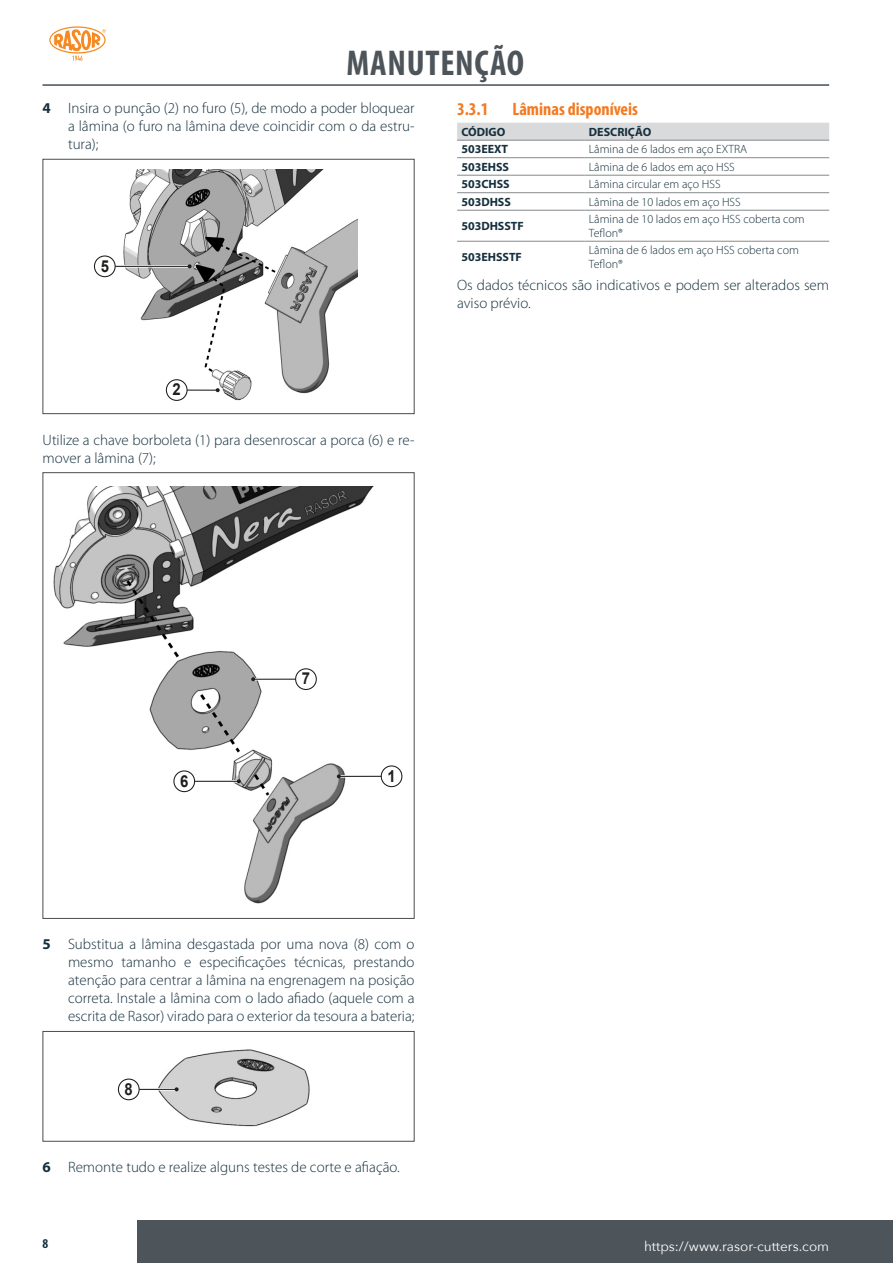
<style>
.page{position:relative;width:893px;height:1263px;background:#fff}
.page>*{position:absolute;margin:0;border:0;box-sizing:border-box;transform-origin:0 0}
.t1{font:700 condensed 36px "Myriad Pro";letter-spacing:.02em;color:#4d545a}
.t2{font:700 condensed 18px "Myriad Pro";color:#f47921}
.t3{font:700 16.5px "Arial";color:#1e1e1c;scale:.9 1}
.Testo{font:300 15px/18px "Myriad Pro";color:#16303d;text-align:justify}
.t4{font:13.5px "Avenir Next";color:#fff}
.t5{font:700 condensed 13.5px "Myriad Pro";color:#16303d}
.cella_corpo_c{font:300 12px/13.5px "Myriad Pro";color:#16303d}
.cella_intestazione_c{font:700 12px "Myriad Pro";color:#16303d}
.s1{font-weight:700}
</style>
<div class="page">
<div style="left:138px;top:1220px;width:755px;height:43px;background:#4d545a"></div>
<hr style="left:43px;top:84px;width:786px;height:2px;background:#425159">
<svg style="left:49px;top:26px;width:57px;height:35px"></svg>
<div style="left:43px;top:159px;width:372px;height:255px;border:1px solid #4b4c4d"></div>
<img style="left:123px;top:169px;width:234px;height:232px">
<hr style="left:177px;top:389px;width:41px;height:2px;background:#1d1e1c">
<svg style="left:216px;top:388px;width:4px;height:4px"></svg>
<div style="left:166px;top:380px;width:21px;height:20px;background:#fff;border-radius:50%"></div>
<div style="left:166px;top:379px;width:22px;height:22px;border:1px solid #1d1e1c;border-radius:50%"></div>
<hr style="left:105px;top:265px;width:85px;height:3px;background:#fff">
<hr style="left:105px;top:266px;width:85px;height:1px;background:#1d1e1c">
<svg style="left:188px;top:264px;width:4px;height:4px"></svg>
<div style="left:94px;top:256px;width:21px;height:21px;background:#fff;border-radius:50%"></div>
<div style="left:94px;top:255px;width:22px;height:22px;border:1px solid #1d1e1c;border-radius:50%"></div>
<img style="left:53px;top:487px;width:350px;height:417px">
<hr style="left:184px;top:780px;width:55px;height:2px;background:#fff">
<hr style="left:184px;top:781px;width:55px;height:1px;background:#1d1e1c">
<svg style="left:237px;top:779px;width:4px;height:4px"></svg>
<div style="left:174px;top:771px;width:21px;height:21px;background:#fff;border-radius:50%"></div>
<div style="left:173px;top:770px;width:22px;height:22px;border:1px solid #1d1e1c;border-radius:50%"></div>
<hr style="left:339px;top:775px;width:53px;height:3px;background:#fff">
<hr style="left:339px;top:776px;width:53px;height:1px;background:#1d1e1c">
<svg style="left:337px;top:774px;width:4px;height:4px"></svg>
<div style="left:381px;top:766px;width:21px;height:21px;background:#fff;border-radius:50%"></div>
<div style="left:381px;top:765px;width:21px;height:22px;border:1px solid #1d1e1c;border-radius:50%"></div>
<hr style="left:253px;top:678px;width:53px;height:2px;background:#fff">
<hr style="left:253px;top:679px;width:53px;height:1px;background:#1d1e1c">
<svg style="left:251px;top:677px;width:4px;height:4px"></svg>
<div style="left:296px;top:669px;width:20px;height:20px;background:#fff;border-radius:50%"></div>
<div style="left:295px;top:668px;width:22px;height:22px;border:1px solid #1d1e1c;border-radius:50%"></div>
<div style="left:43px;top:1031px;width:372px;height:110px;border:1px solid #4b4c4d"></div>
<img style="left:158px;top:1049px;width:152px;height:78px">
<hr style="left:129px;top:1088px;width:48px;height:3px;background:#fff">
<hr style="left:129px;top:1089px;width:48px;height:1px;background:#1d1e1c">
<svg style="left:175px;top:1087px;width:4px;height:4px"></svg>
<div style="left:118px;top:1079px;width:21px;height:21px;background:#fff;border-radius:50%"></div>
<div style="left:118px;top:1078px;width:22px;height:22px;border:1px solid #1d1e1c;border-radius:50%"></div>
<div style="left:457px;top:123px;width:372px;height:17px;background:#d9dadc"></div>
<hr style="left:457px;top:140px;width:128px;height:1px;background:#87898c">
<hr style="left:585px;top:140px;width:244px;height:1px;background:#87898c">
<hr style="left:457px;top:157px;width:128px;height:1px;background:#87898c">
<hr style="left:585px;top:157px;width:244px;height:1px;background:#87898c">
<hr style="left:457px;top:175px;width:128px;height:1px;background:#87898c">
<hr style="left:585px;top:175px;width:244px;height:1px;background:#87898c">
<hr style="left:457px;top:192px;width:128px;height:1px;background:#87898c">
<hr style="left:585px;top:192px;width:244px;height:1px;background:#87898c">
<hr style="left:457px;top:210px;width:128px;height:1px;background:#87898c">
<hr style="left:585px;top:210px;width:244px;height:1px;background:#87898c">
<hr style="left:457px;top:241px;width:128px;height:1px;background:#87898c">
<hr style="left:585px;top:241px;width:244px;height:1px;background:#87898c">
<h1 class="t1" style="left:347px;top:43px;width:179px">MANUTENÇÃO</h1>
<p class="Testo" style="left:68px;top:99px;width:348px;text-indent:-26px"><span class="s1">4</span> Insira o punção (2) no furo (5), de modo a poder bloquear a lâmina (o furo na lâmina deve coincidir com o da estru&shy;tura);</p>
<p class="t2" style="left:457px;top:100px;width:33px">3.3.1</p>
<p class="t2" style="left:512px;top:100px;width:127px">Lâminas disponíveis</p>
<p class="cella_intestazione_c" style="left:461px;top:125px;width:45px">CÓDIGO</p>
<p class="cella_intestazione_c" style="left:589px;top:125px;width:64px">DESCRIÇÃO</p>
<p class="cella_intestazione_c" style="left:461px;top:143px;width:48px">503EEXT</p>
<p class="cella_corpo_c" style="left:589px;top:143px;width:160px">Lâmina de 6 lados em aço EXTRA</p>
<p class="cella_intestazione_c" style="left:461px;top:160px;width:49px">503EHSS</p>
<p class="cella_corpo_c" style="left:589px;top:160px;width:147px">Lâmina de 6 lados em aço HSS</p>
<p class="cella_intestazione_c" style="left:461px;top:178px;width:50px">503CHSS</p>
<p class="cella_corpo_c" style="left:589px;top:178px;width:133px">Lâmina circular em aço HSS</p>
<p class="cella_intestazione_c" style="left:461px;top:195px;width:51px">503DHSS</p>
<p class="cella_corpo_c" style="left:589px;top:195px;width:153px">Lâmina de 10 lados em aço HSS</p>
<p class="cella_intestazione_c" style="left:461px;top:219px;width:64px">503DHSSTF</p>
<p class="cella_corpo_c" style="left:589px;top:213px;width:217px">Lâmina de 10 lados em aço HSS coberta com<br>Teflon®</p>
<p class="cella_intestazione_c" style="left:461px;top:250px;width:62px">503EHSSTF</p>
<p class="cella_corpo_c" style="left:589px;top:244px;width:211px">Lâmina de 6 lados em aço HSS coberta com<br>Teflon®</p>
<p class="Testo" style="left:457px;top:276px;width:374px">Os dados técnicos são indicativos e podem ser alterados sem aviso prévio.</p>
<p class="t3" style="left:101px;top:255px;width:11px">5</p>
<p class="t3" style="left:173px;top:379px;width:11px">2</p>
<p class="Testo" style="left:43px;top:431px;width:374px">Utilize a chave borboleta (1) para desenroscar a porca (6) e re&shy;mover a lâmina (7);</p>
<p class="t3" style="left:302px;top:668px;width:11px">7</p>
<p class="t3" style="left:180px;top:770px;width:11px">6</p>
<p class="t3" style="left:387px;top:765px;width:11px">1</p>
<p class="Testo" style="left:68px;top:936px;width:348px;text-indent:-26px"><span class="s1">5</span> Substitua a lâmina desgastada por uma nova (8) com o mesmo tamanho e especificações técnicas, prestando atenção para centrar a lâmina na engrenagem na posição correta. Instale a lâmina com o lado afiado (aquele com a escrita de Rasor) virado para o exterior da tesoura a bateria;</p>
<p class="t3" style="left:125px;top:1078px;width:11px">8</p>
<p class="Testo" style="left:43px;top:1158px;width:359px"><span class="s1">6</span> Remonte tudo e realize alguns testes de corte e afiação.</p>
<p class="t5" style="left:43px;top:1236px;width:7px">8</p>
<p class="t4" style="left:644px;top:1235px;width:187px">https://www.rasor-cutters.com</p>
</div>
